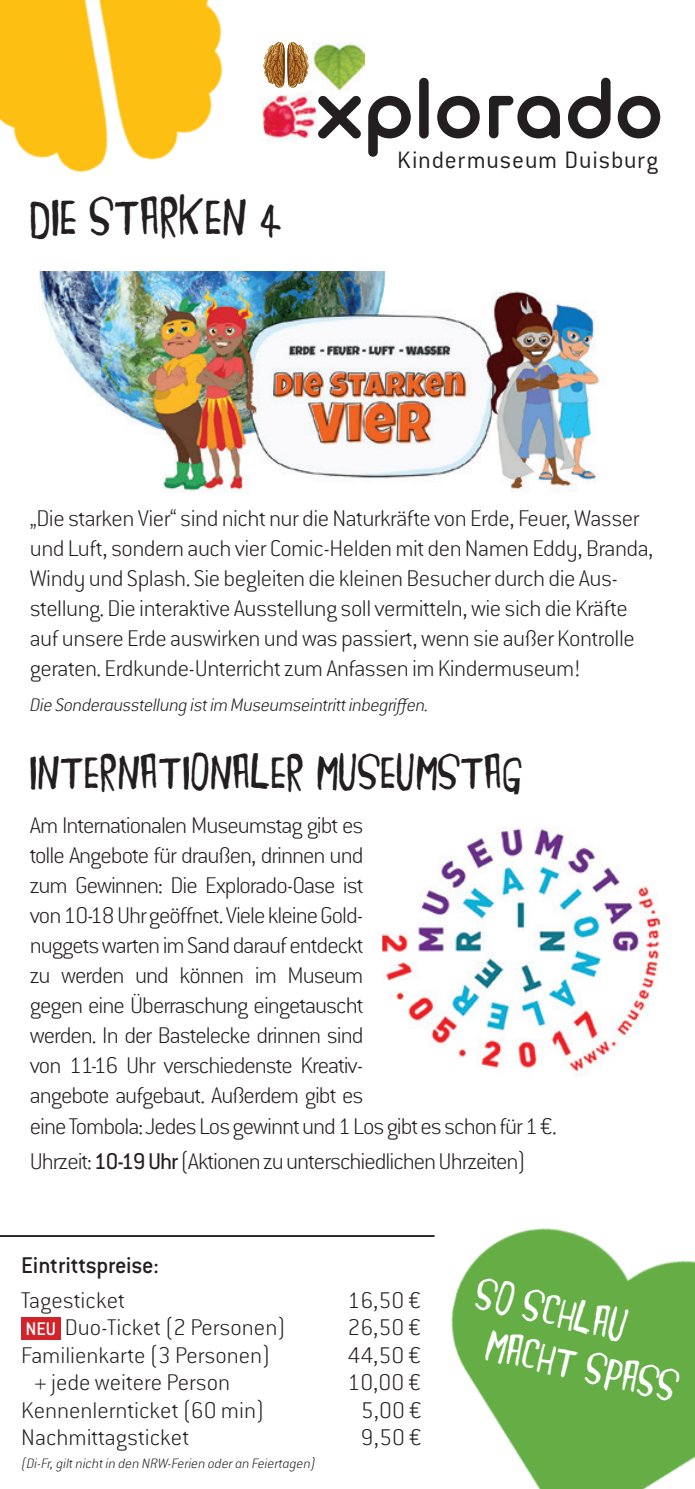
<style>
.page{position:relative;width:695px;height:1489px;background:#fff}
.page>*{position:absolute;margin:0;border:0;box-sizing:border-box;transform-origin:0 0}
.t1{font:30px "JEMB Ohands";letter-spacing:.025em;color:#231f20}
.t2{font:27.5px "JEMB Ohands";letter-spacing:.025em;color:#231f20}
.t3{font:300 26px "Conduit ITC";letter-spacing:.035em;color:#231f20}
.t4{font:300 25px/30px "Conduit ITC Extra";letter-spacing:-.04em;color:#231f20}
.t5{font:300 25px/30px "Conduit ITC Extra";letter-spacing:-.02em;color:#231f20}
.t6{font:300 25px "Conduit ITC Extra";color:#231f20}
.t7{font:25px/47.5px "JEMB Ohands";color:#fff}
.t8{font:25px "Conduit ITC Medium";letter-spacing:-.015em;color:#231f20}
.t9{font:italic 300 20px "Conduit ITC Extra";letter-spacing:-.02em;color:#231f20}
.t10{font:italic 300 15px "Conduit ITC Extra";color:#231f20}
.s1{font-family:"Conduit ITC";font-weight:400}
.s2{font-family:"Conduit ITC Medium";font-weight:400;font-size:20px;color:#fff}
</style>
<div class="page">
<img style="left:383px;top:828px;width:284px;height:248px">
<div style="left:21px;top:1317px;width:40px;height:22px;background:#d1232a"></div>
<img style="left:0;top:0;width:313px;height:173px">
<svg style="left:368px;top:96px;width:42px;height:61px"></svg>
<div style="left:419px;top:78px;width:9px;height:60px;background:#231f20;border-radius:5px"></div>
<svg style="left:437px;top:96px;width:42px;height:42px"></svg>
<svg style="left:489px;top:96px;width:71px;height:42px"></svg>
<svg style="left:568px;top:78px;width:42px;height:60px"></svg>
<svg style="left:617px;top:96px;width:43px;height:42px"></svg>
<img style="left:259px;top:90px;width:57px;height:54px">
<svg style="left:318px;top:95px;width:43px;height:44px"></svg>
<svg style="left:263px;top:42px;width:45px;height:46px"></svg>
<img style="left:313px;top:42px;width:51px;height:50px">
<img style="left:346px;top:1228px;width:348px;height:260px">
<hr style="left:0;top:1234px;width:434px;height:2px;background:#231f20">
<img style="left:39px;top:271px;width:561px;height:221px">
<p class="t1" style="left:30px;top:205px;width:254px">DIE STARKEN 4</p>
<p class="t3" style="left:397px;top:146px;width:262px">Kindermuseum Duisburg</p>
<p class="t5" style="left:30px;top:503px;width:625px">„Die starken Vier“ sind nicht nur die Naturkräfte von Erde, Feuer, Wasser und Luft, sondern auch vier Comic-Helden mit den Namen Eddy, Branda, Windy und Splash. Sie begleiten die kleinen Besucher durch die Aus&shy;stellung. Die interaktive Ausstellung soll vermitteln, wie sich die Kräfte auf unsere Erde auswirken und was passiert, wenn sie außer Kontrolle geraten. Erdkunde-Unterricht zum Anfassen im Kindermuseum!</p>
<p class="t9" style="left:30px;top:693px;width:400px">Die Sonderausstellung ist im Museumseintritt inbegriffen.</p>
<p class="t2" style="left:30px;top:762px;width:494px">INTERNATIONALER MUSEUMSTAG</p>
<p class="t4" style="left:30px;top:809px;width:528px">Am Internationalen Museumstag gibt es<br>tolle Angebote für draußen, drinnen und<br>zum Gewinnen: Die Explorado-Oase ist<br>von 10-18 Uhr geöffnet. Viele kleine Gold-<br>nuggets warten im Sand darauf entdeckt<br>zu werden und können im Museum<br>gegen eine Überraschung eingetauscht<br>werden. In der Bastelecke drinnen sind<br>von 11-16 Uhr verschiedenste Kreativ-<br>angebote aufgebaut. Außerdem gibt es<br>eine Tombola: Jedes Los gewinnt und 1 Los gibt es schon für 1 €.</p>
<p class="t4" style="left:30px;top:1145px;width:497px">Uhrzeit: <span class="s1">10-19 Uhr</span> (Aktionen zu unterschiedlichen Uhrzeiten)</p>
<p class="t8" style="left:21px;top:1249px;width:139px">Eintrittspreise:</p>
<p class="t6" style="left:21px;top:1284px;width:105px">Tagesticket</p>
<p class="t5" style="left:347px;top:1284px;width:75px">16,50 €</p>
<p class="t6" style="left:26px;top:1312px;width:261px"><span class="s2">NEU</span> Duo-Ticket (2 Personen)</p>
<p class="t5" style="left:347px;top:1311px;width:76px">26,50 €</p>
<p class="t6" style="left:21px;top:1339px;width:250px">Familienkarte (3 Personen)</p>
<p class="t5" style="left:347px;top:1339px;width:76px">44,50 €</p>
<p class="t6" style="left:34px;top:1367px;width:197px">+ jede weitere Person</p>
<p class="t5" style="left:347px;top:1366px;width:76px">10,00 €</p>
<p class="t6" style="left:21px;top:1394px;width:244px">Kennenlernticket (60 min)</p>
<p class="t5" style="left:361px;top:1394px;width:63px">5,00 €</p>
<p class="t6" style="left:21px;top:1422px;width:169px">Nachmittagsticket</p>
<p class="t5" style="left:361px;top:1421px;width:63px">9,50 €</p>
<p class="t10" style="left:21px;top:1453px;width:296px">(Di-Fr, gilt nicht in den NRW-Ferien oder an Feiertagen)</p>
<p class="t7" style="left:502px;top:1279px;width:196px;text-indent:-21px;rotate:13deg">SO SCHLAU<br>MACHT SPASS</p>
</div>
